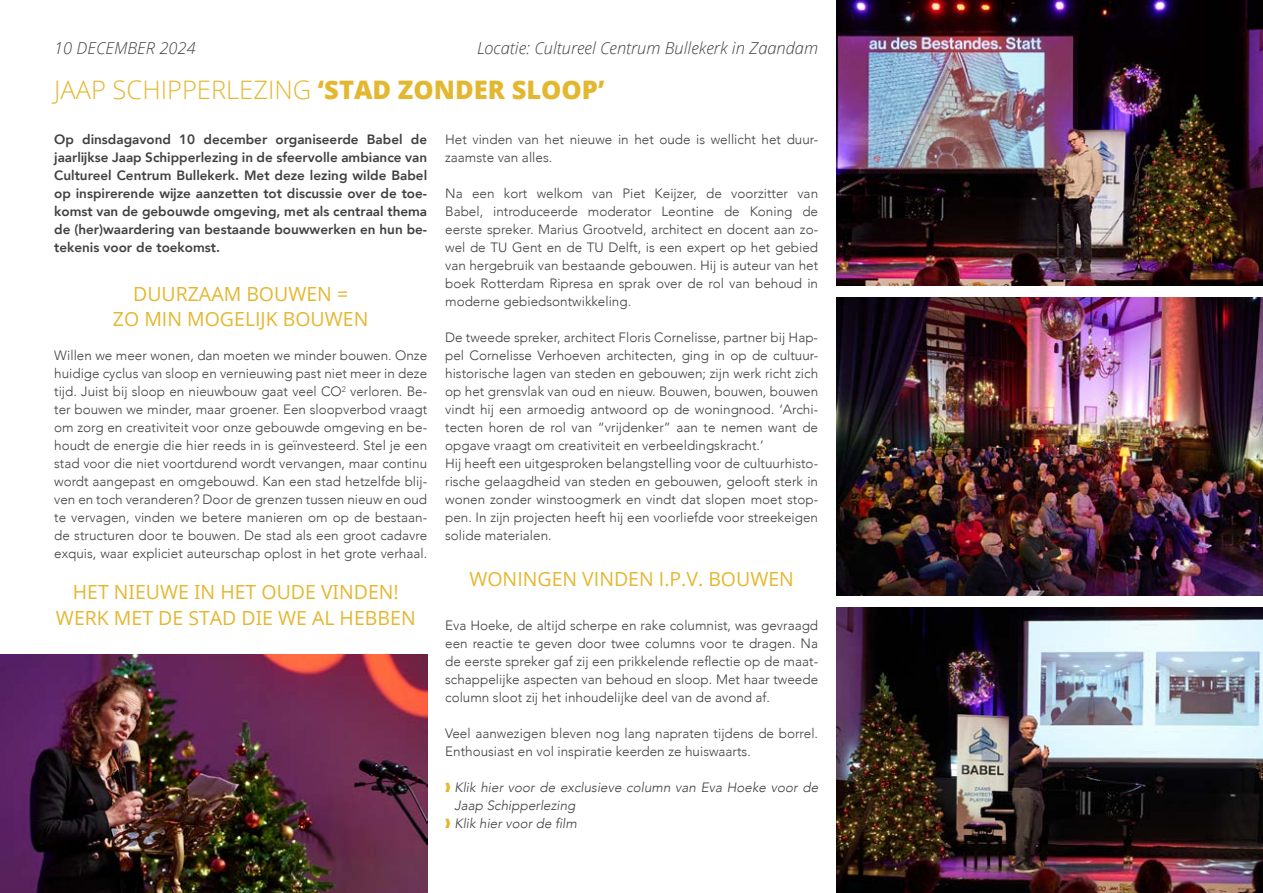
<style>
.page{position:relative;width:1263px;height:893px;background:#fff}
.page>*{position:absolute;margin:0;border:0;box-sizing:border-box;transform-origin:0 0}
.t1{font:300 25.5px "Open Sans";color:#e4b731}
.t2{font:19.5px/25.5px "Open Sans";color:#e4b731;text-align:center}
.t3{font:italic 300 16.5px "Open Sans";color:#414042}
.t4{font:300 13.5px/18px "Avenir";color:#414042;text-align:justify}
.t5{font:800 13.5px/18px "Avenir";color:#414042;text-align:justify}
.t6{font:italic 300 13.5px "Avenir";color:#414042}
.s1{font-weight:800}
.s2{color:#e4b731}
</style>
<div class="page">
<img style="left:836px;top:297px;width:427px;height:299px">
<img style="left:0;top:654px;width:427px;height:239px">
<img style="left:836px;top:607px;width:427px;height:286px">
<img style="left:836px;top:0;width:427px;height:285px">
<p class="t3" style="left:54px;top:36px;width:143px">10 DECEMBER 2024</p>
<p class="t3" style="left:477px;top:36px;width:343px">Locatie: Cultureel Centrum Bullekerk in Zaandam</p>
<h1 class="t1" style="left:54px;top:72px;width:552px">JAAP SCHIPPERLEZING <span class="s1">‘STAD ZONDER SLOOP’</span></h1>
<p class="t5" style="left:54px;top:130px;width:374px">Op dinsdagavond 10 december organiseerde Babel de jaarlijkse Jaap Schipperlezing in de sfeervolle ambiance van Cultureel Centrum Bullekerk. Met deze lezing wilde Babel op inspirerende wijze aanzetten tot discussie over de toe&shy;komst van de gebouwde omgeving, met als centraal thema de (her)waardering van bestaande bouwwerken en hun be&shy;tekenis voor de toekomst.</p>
<h2 class="t2" style="left:113px;top:280px;width:257px">DUURZAAM BOUWEN =<br>ZO MIN MOGELIJK BOUWEN</h2>
<p class="t4" style="left:54px;top:346px;width:374px">Willen we meer wonen, dan moeten we minder bouwen. Onze huidige cyclus van sloop en vernieuwing past niet meer in deze tijd. Juist bij sloop en nieuwbouw gaat veel CO<sup>2</sup> verloren. Be&shy;ter bouwen we minder, maar groener. Een sloopverbod vraagt om zorg en creativiteit voor onze gebouwde omgeving en be&shy;houdt de energie die hier reeds in is geïnvesteerd. Stel je een stad voor die niet voortdurend wordt vervangen, maar continu wordt aangepast en omgebouwd. Kan een stad hetzelfde blij&shy;ven en toch veranderen? Door de grenzen tussen nieuw en oud te vervagen, vinden we betere manieren om op de bestaan&shy;de structuren door te bouwen. De stad als een groot cadavre exquis, waar expliciet auteurschap oplost in het grote verhaal.</p>
<h2 class="t2" style="left:56px;top:579px;width:361px">HET NIEUWE IN HET OUDE VINDEN!<br>WERK MET DE STAD DIE WE AL HEBBEN</h2>
<p class="t4" style="left:445px;top:130px;width:374px">Het vinden van het nieuwe in het oude is wellicht het duur&shy;zaamste van alles.</p>
<p class="t4" style="left:445px;top:184px;width:374px">Na een kort welkom van Piet Keijzer, de voorzitter van Babel, introduceerde moderator Leontine de Koning de eerste spreker. Marius Grootveld, architect en docent aan zo&shy;wel de TU Gent en de TU Delft, is een expert op het gebied van hergebruik van bestaande gebouwen. Hij is auteur van het boek Rotterdam Ripresa en sprak over de rol van behoud in moderne gebiedsontwikkeling.</p>
<p class="t4" style="left:445px;top:328px;width:374px;text-align:left">De tweede spreker, architect Floris Cornelisse, partner bij Hap&shy;pel Cornelisse Verhoeven architecten, ging in op de cultuur&shy;historische lagen van steden en gebouwen; zijn werk richt zich op het grensvlak van oud en nieuw. Bouwen, bouwen, bouwen vindt hij een armoedig antwoord op de woningnood. ‘Archi&shy;tecten horen de rol van “vrijdenker” aan te nemen want de opgave vraagt om creativiteit en verbeeldingskracht.’<br>Hij heeft een uitgesproken belangstelling voor de cultuurhisto&shy;rische gelaagdheid van steden en gebouwen, gelooft sterk in wonen zonder winstoogmerk en vindt dat slopen moet stop&shy;pen. In zijn projecten heeft hij een voorliefde voor streekeigen solide materialen.</p>
<h2 class="t2" style="left:469px;top:566px;width:326px">WONINGEN VINDEN I.P.V. BOUWEN</h2>
<p class="t4" style="left:445px;top:616px;width:374px">Eva Hoeke, de altijd scherpe en rake columnist, was gevraagd een reactie te geven door twee columns voor te dragen. Na de eerste spreker gaf zij een prikkelende reflectie op de maat&shy;schappelijke aspecten van behoud en sloop. Met haar tweede column sloot zij het inhoudelijke deel van de avond af.</p>
<p class="t4" style="left:445px;top:724px;width:374px">Veel aanwezigen bleven nog lang napraten tijdens de borrel.<br>Enthousiast en vol inspiratie keerden ze huiswaarts.</p>
<p class="t6" style="left:445px;top:779px;width:374px"><span class="s2">❱</span> Klik hier voor de exclusieve column van Eva Hoeke voor de</p>
<p class="t6" style="left:454px;top:797px;width:123px">Jaap Schipperlezing</p>
<p class="t6" style="left:445px;top:815px;width:133px"><span class="s2">❱</span> Klik hier voor de film</p>
</div>
